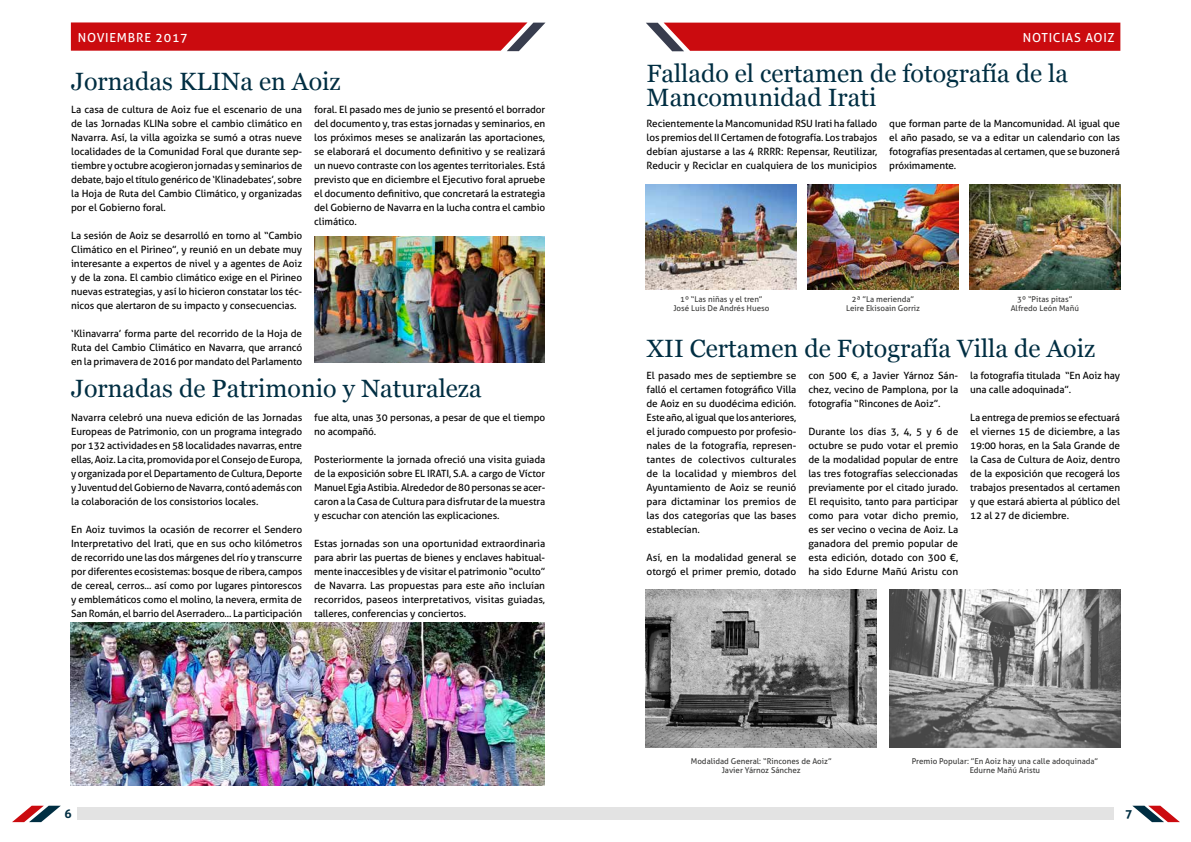
<style>
.page{position:relative;width:1191px;height:842px;background:#fff}
.page>*{position:absolute;margin:0;border:0;box-sizing:border-box;transform-origin:0 0}
.t1{font:25px/24px "Georgia";color:#002e42}
.t2{font:12.5px "Aller";letter-spacing:.06em;color:#fff}
.t3{font:700 12px "Aller";color:#002e42}
.t4{font:10px/14px "Aller";letter-spacing:-.01em;color:#000;text-align:justify}
.t5{font:8px/9px "Aller";color:#3c3c3b;text-align:center}
</style>
<div class="page">
<div style="left:77px;top:807px;width:518px;height:13px;background:#e3e3e3"></div>
<div style="left:595px;top:807px;width:519px;height:13px;background:#e3e3e3"></div>
<svg style="left:1132px;top:806px;width:48px;height:16px"></svg>
<svg style="left:12px;top:806px;width:49px;height:16px"></svg>
<svg style="left:646px;top:23px;width:474px;height:28px;background:#c9181c"></svg>
<svg style="left:71px;top:22px;width:475px;height:29px;background:#ca1c20"></svg>
<img style="left:314px;top:236px;width:230px;height:127px">
<img style="left:71px;top:623px;width:473px;height:162px">
<img style="left:807px;top:185px;width:151px;height:105px">
<img style="left:646px;top:185px;width:151px;height:105px">
<img style="left:969px;top:185px;width:151px;height:105px">
<img style="left:889px;top:590px;width:231px;height:157px">
<img style="left:646px;top:590px;width:230px;height:157px">
<p class="t2" style="left:78px;top:30px;width:41px">noviemb</p>
<p class="t2" style="left:136px;top:30px;width:53px">re 2017</p>
<p class="t2" style="left:1022px;top:30px;width:93px">noticias aoiz</p>
<h1 class="t1" style="left:71px;top:70px;width:271px">Jornadas KLINa en Aoiz</h1>
<p class="t4" style="left:71px;top:102px;width:233px">La casa de cultura de Aoiz fue el escenario de una de las Jornadas KLI Na sobre el cambio climático en Navarra. Así, la villa agoizka se sumó a otras nueve localidades de la Comunidad Foral que durante sep&shy;tiembre y octubre acogieron jornadas y seminarios de debate, bajo el título genérico de ‘Klinadebates’, sobre la Hoja de Ruta del Cambio Climático, y organizadas por el Gobierno foral.</p>
<p class="t4" style="left:71px;top:228px;width:232px">La sesión de Aoiz se desarrolló en torno al “Cambio Climático en el Pirineo”, y reunió en un debate muy interesante a expertos de nivel y a agentes de Aoiz y de la zona. El cambio climático exige en el Pirineo nuevas estrategias, y así lo hicieron constatar los téc&shy;nicos que alertaron de su impacto y consecuencias.</p>
<p class="t4" style="left:71px;top:326px;width:233px">‘Klinavarra’ forma parte del recorrido de la Hoja de Ruta del Cambio Climático en Navarra, que arrancó en la primavera de 2016 por mandato del Parlamento</p>
<p class="t4" style="left:314px;top:102px;width:233px">foral. El pasado mes de junio se presentó el borrador del documento y, tras estas jornadas y seminarios, en los próximos meses se analizarán las aportaciones, se elaborará el documento definitivo y se realizará un nuevo contraste con los agentes territoriales. Está previsto que en diciembre el Ejecutivo foral apruebe el documento definitivo, que concretará la estrategia del Gobierno de Navarra en la lucha contra el cambio climático.</p>
<h1 class="t1" style="left:71px;top:377px;width:412px">Jornadas de Patrimonio y Naturaleza</h1>
<p class="t4" style="left:71px;top:410px;width:233px">Navarra celebró una nueva edición de las Jornadas Europeas de Patrimonio, con un programa integrado por 132 actividades en 58 localidades navarras, entre ellas, Aoiz. La cita, promovida por el Consejo de Europa, y organizada por el Departamento de Cultura, Deporte y Juventud del Gobierno de Navarra, contó además con la colaboración de los consistorios locales.</p>
<p class="t4" style="left:71px;top:522px;width:233px">En Aoiz tuvimos la ocasión de recorrer el Sendero I nterpretativo del I rati, que en sus ocho kilómetros de recorrido une las dos márgenes del río y transcurre por diferentes ecosistemas: bosque de ribera, campos de cereal, cerros... así como por lugares pintorescos y emblemáticos como el molino, la nevera, ermita de San Román, el barrio del Aserradero... La participación</p>
<p class="t4" style="left:314px;top:410px;width:232px">fue alta, unas 30 personas, a pesar de que el tiempo no acompañó.</p>
<p class="t4" style="left:314px;top:452px;width:233px">Posteriormente la jornada ofreció una visita guiada de la exposición sobre EL IRATI, S.A. a cargo de Víctor Manuel Egia Astibia. Alrededor de 80 personas se acer&shy;caron a la Casa de Cultura para disfrutar de la muestra y escuchar con atención las explicaciones.</p>
<p class="t4" style="left:314px;top:536px;width:233px">Estas jornadas son una oportunidad extraordinaria para abrir las puertas de bienes y enclaves habitual&shy;mente inaccesibles y de visitar el patrimonio “oculto” de Navarra. Las propuestas para este año incluían recorridos, paseos interpretativos, visitas guiadas, talleres, conferencias y conciertos.</p>
<h1 class="t1" style="left:646px;top:62px;width:423px">Fallado el certamen de fotografía de la<br>Mancomunidad Irati</h1>
<p class="t4" style="left:646px;top:116px;width:232px">Recientemente la Mancomunidad RSU I rati ha fallado los premios del II Certamen de fotografía. Los trabajos debían ajustarse a las 4 RRRR</p>
<p class="t4" style="left:646px;top:144px;width:232px;text-align:right">: Repensar, Reutilizar,<br>Reducir y Reciclar en cualquiera de los municipios</p>
<p class="t4" style="left:889px;top:116px;width:232px">que forman parte de la Mancomunidad. Al igual que el año pasado, se va a editar un calendario con las fotografías presentadas al certamen, que se buzonerá próximamente.</p>
<p class="t5" style="left:673px;top:295px;width:97px">1º “Las niñas y el tren”<br>José Luis De Andrés Hueso</p>
<p class="t5" style="left:846px;top:295px;width:75px">2ª ”La merienda”<br>Leire Ekisoain Gorriz</p>
<p class="t5" style="left:1010px;top:295px;width:70px">3º “Pitas pitas”<br>Alfredo León Mañú</p>
<h1 class="t1" style="left:646px;top:337px;width:450px">XII Certamen de Fotografía Villa de Aoiz</h1>
<p class="t4" style="left:646px;top:368px;width:151px">El pasado mes de septiembre se falló el certamen fotográfico Villa de Aoiz en su duodécima edición.<br>Este año, al igual que los anteriores, el jurado compuesto por profesio&shy;nales de la fotografía, represen&shy;tantes de colectivos culturales de la localidad y miembros del Ayuntamiento de Aoiz se reunió para dictaminar los premios de las dos categorías que las bases establecían.</p>
<p class="t4" style="left:646px;top:550px;width:151px">Así, en la modalidad general se otorgó el primer premio, dotado</p>
<p class="t4" style="left:808px;top:368px;width:151px">con 500 €, a Javier Yárnoz Sán&shy;chez, vecino de Pamplona, por la fotografía “Rincones de Aoiz”.</p>
<p class="t4" style="left:808px;top:424px;width:151px">Durante los días 3, 4, 5 y 6 de octubre se pudo votar el premio de la modalidad popular de entre las tres fotografías seleccionadas previamente por el citado jurado.<br>El requisito, tanto para participar como para votar dicho premio, es ser vecino o vecina de Aoiz. La ganadora del premio popular de esta edición, dotado con 300 €, ha sido Edurne Mañú Aristu con</p>
<p class="t4" style="left:970px;top:368px;width:151px">la fotografía titulada “En Aoiz hay una calle adoquinada”.</p>
<p class="t4" style="left:970px;top:410px;width:151px">La entrega de premios se efectuará el viernes 15 de diciembre, a las 19:00 horas, en la Sala Grande de la Casa de Cultura de Aoiz, dentro de la exposición que recogerá los trabajos presentados al certamen y que estará abierta al público del 12 al 27 de diciembre.</p>
<p class="t5" style="left:691px;top:756px;width:142px">Modalidad General: “Rincones de Aoiz”<br>Javier Yárnoz Sánchez</p>
<p class="t5" style="left:911px;top:756px;width:188px">Premio Popular: ”En Aoiz hay una calle adoquinada”<br>Edurne Mañú Aristu</p>
<p class="t3" style="left:64px;top:806px;width:9px">6</p>
<p class="t3" style="left:1125px;top:806px;width:9px">7</p>
</div>
